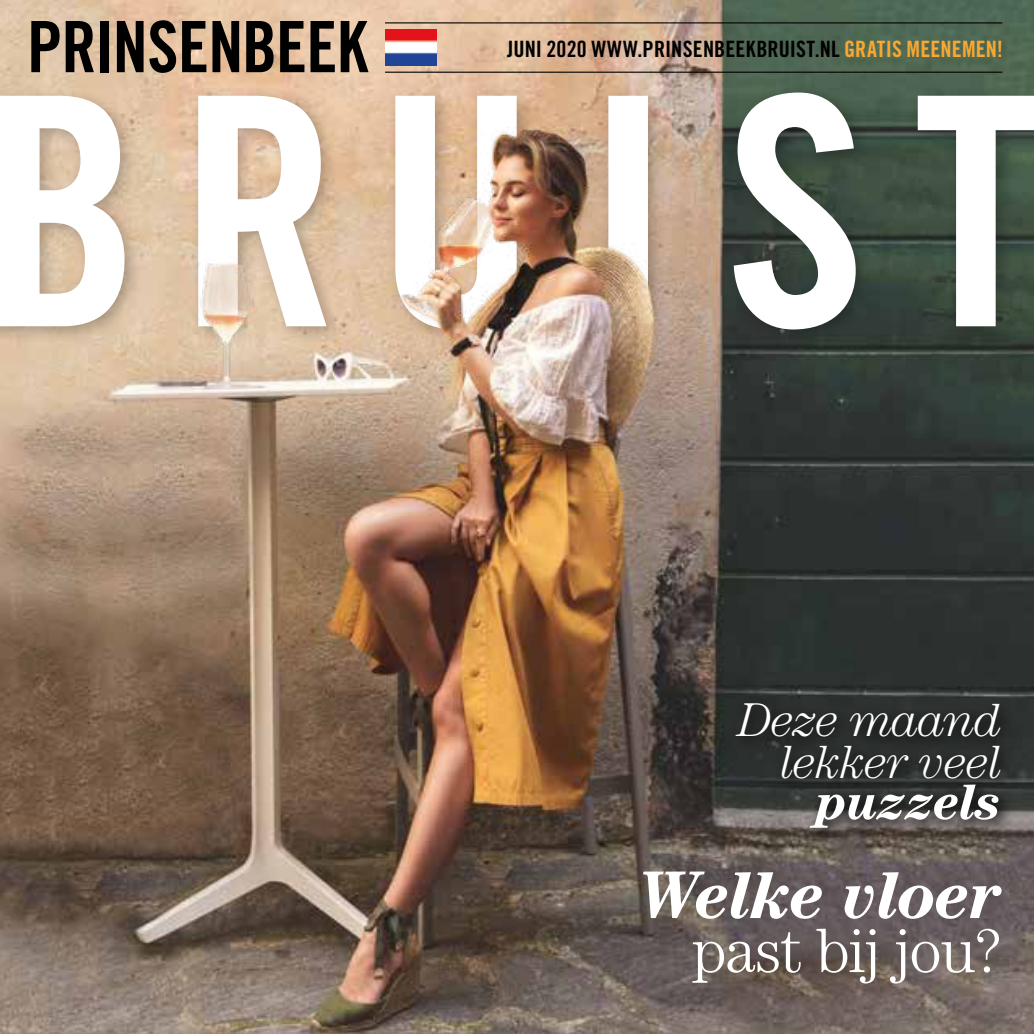
<style>
.page{position:relative;width:1034px;height:1034px;background:#fff}
.page>*{position:absolute;margin:0;border:0;box-sizing:border-box;transform-origin:0 0}
.t1{font:70.88px "Trade Gothic LT Std Bd Cn 20";letter-spacing:-.01em;color:#000}
.t2{font:italic 700 67.5px "Century Std";letter-spacing:-.02em;color:#fff}
.t3{font:300 63px "Century Std";letter-spacing:-.02em;color:#fff}
.t4{font:italic 700 50.85px "Century Std";letter-spacing:-.02em;color:#fff}
.t5{font:italic 300 47.48px/41.6px "Century Std";letter-spacing:-.02em;color:#fff;text-align:right}
.t6{font:22.5px "Trade Gothic LT Std Bd Cn 20";letter-spacing:.01em;color:#000}
.s1{color:#f7a833}
</style>
<div class="page">
<img style="left:0;top:0;width:1033px;height:1033px">
<div style="left:0;top:84px;width:1033px;height:264px;background:#000;opacity:.25"></div>
<svg style="left:0;top:92px;width:1033px;height:237px"></svg>
<svg style="left:728px;top:694px;width:288px;height:152px;background:#373735"></svg>
<img style="left:172px;top:0;width:508px;height:376px">
<hr style="left:385px;top:72px;width:617px;height:1px;background:#000">
<hr style="left:385px;top:22px;width:617px;height:1px;background:#000">
<img style="left:385px;top:29px;width:51px;height:36px">
<h1 class="t1" style="left:27px;top:4px;width:342px">PRINSENBEEK</h1>
<p class="t6" style="left:507px;top:36px;width:497px">JUNI 2020 WWW.PRINSENBEEKBRUIST.NL <span class="s1">GRATIS MEENEMEN!</span></p>
<h3 class="t5" style="left:738px;top:698px;width:265px">Deze maand lekker veel</h3>
<h3 class="t4" style="left:816px;top:772px;width:187px">puzzels</h3>
<h2 class="t2" style="left:638px;top:855px;width:365px">Welke vloer</h2>
<h3 class="t3" style="left:691px;top:914px;width:312px">past bij jou?</h3>
</div>
